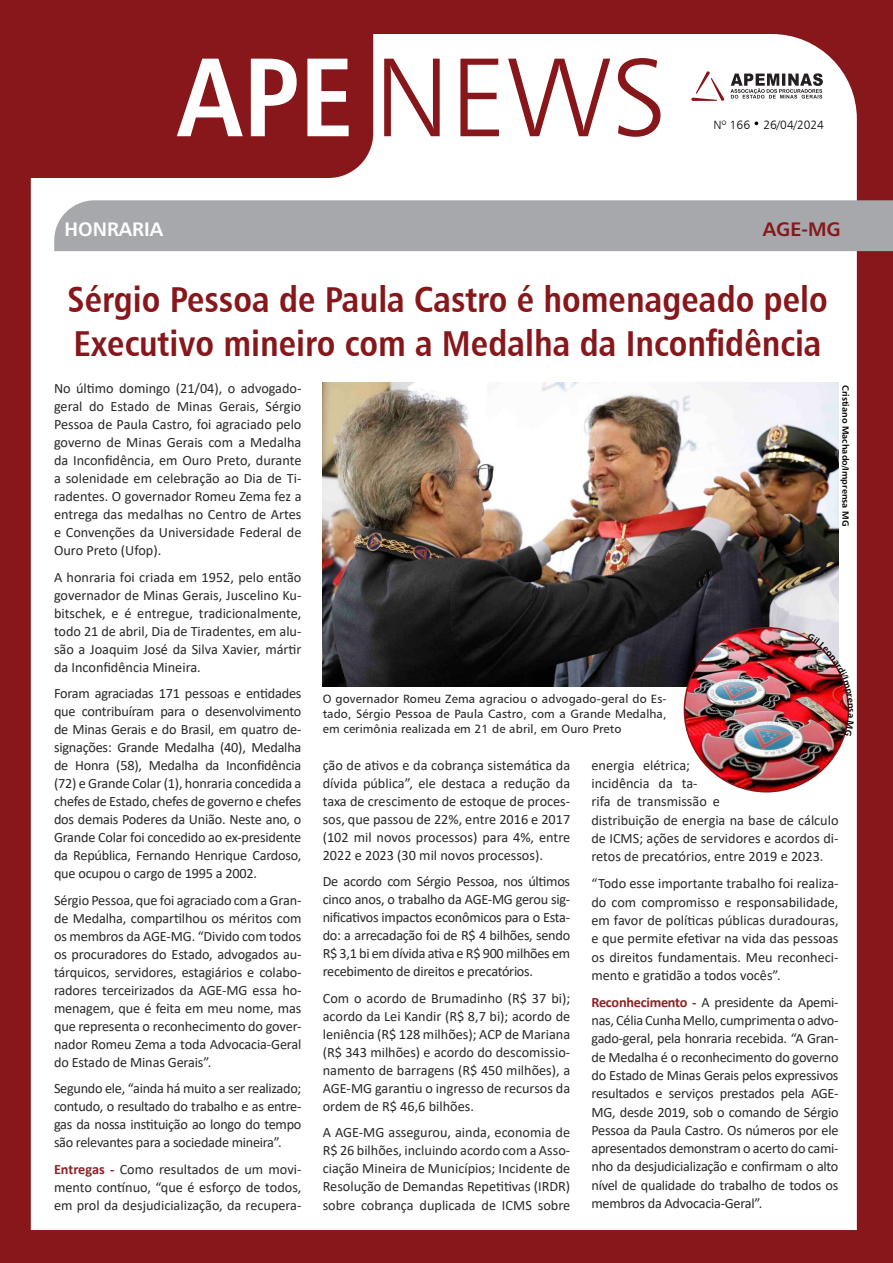
<style>
.page{position:relative;width:893px;height:1263px;background:#87171a}
.page>*{position:absolute;margin:0;border:0;box-sizing:border-box;transform-origin:0 0}
.t1{font:111.75px "Humanist 777 BT Light B";color:#87171a}
.t2{font:36px/43.5px "Humanist 777 BT Bold Condensed B";color:#87171a}
.t3{font:19.5px "Humanist 777 BT Bold B";color:#fff}
.t4{font:19.5px "Humanist 777 BT Bold B";color:#87171a}
.t5{font:14.25px/18px "Calibri";color:#282827;text-align:justify}
.t6{font:12px/15px "Humanist 777 BT Roman B";letter-spacing:.01em;color:#282827;text-align:justify}
.t7{font:12px "Humanist 777 BT Light B";color:#241f21}
.t8{font:12px "Humanist 777 BT Light B";color:#000}
.t9{font:9px "Humanist 777 BT Bold B";color:#000}
.s1{font-family:"Humanist 777 BT Bold Condensed B";color:#fff}
.s2{font-weight:700;color:#8d2225}
</style>
<div class="page">
<div style="left:31px;top:34px;width:826px;height:1196px;background:#fff"></div>
<svg style="left:31px;top:34px;width:342px;height:144px"></svg>
<svg style="left:691px;top:71px;width:33px;height:30px"></svg>
<svg style="left:730px;top:73px;width:93px;height:26px;background:#a9a7a8"></svg>
<div style="left:702px;top:113px;width:132px;height:13px;background:#fff"></div>
<svg style="left:755px;top:121px;width:3px;height:4px"></svg>
<div style="left:54px;top:200px;width:839px;height:51px;background:#a6a8ab"></div>
<img style="left:322px;top:383px;width:517px;height:304px">
<img style="left:684px;top:628px;width:164px;height:164px;border-radius:82px">
<img style="left:807px;top:633px;width:47px;height:103px">
<h1 class="t1" style="left:177px;top:29px;width:491px"><span class="s1">APE</span> NEWS</h1>
<p class="t7" style="left:707px;top:113px;width:118px">N 112 • 03/03/2023</p>
<p class="t8" style="left:713px;top:117px;width:112px">Nº 166 26/04/2024</p>
<h3 class="t3" style="left:64px;top:216px;width:100px">HONRARIA</h3>
<h3 class="t4" style="left:763px;top:216px;width:80px">AGE-MG</h3>
<h2 class="t2" style="left:68px;top:277px;width:762px">Sérgio Pessoa de Paula Castro é homenageado pelo<br>Executivo mineiro com a Medalha da Inconfidência</h2>
<p class="t5" style="left:54px;top:379px;width:249px">No último domingo (21/04), o advogado&shy;geral do Estado de Minas Gerais, Sérgio Pessoa de Paula Castro, foi agraciado pelo governo de Minas Gerais com a Medalha da Inconfidência, em Ouro Preto, durante a solenidade em celebração ao Dia de Ti&shy;radentes. O governador Romeu Zema fez a entrega das medalhas no Centro de Artes e Convenções da Universidade Federal de Ouro Preto (Ufop).</p>
<p class="t5" style="left:54px;top:568px;width:249px">A honraria foi criada em 1952, pelo então governador de Minas Gerais, Juscelino Ku&shy;bitschek, e é entregue, tradicionalmente, todo 21 de abril, Dia de Tiradentes, em alu&shy;são a Joaquim José da Silva Xavier, mártir da Inconfidência Mineira.</p>
<p class="t5" style="left:54px;top:684px;width:249px">Foram agraciadas 171 pessoas e entidades que contribuíram para o desenvolvimento de Minas Gerais e do Brasil, em quatro de&shy;signações: Grande Medalha (40), Medalha de Honra (58), Medalha da Inconfidência (72) e Grande Colar (1), honraria concedida a chefes de Estado, chefes de governo e chefes dos demais Poderes da União. Neste ano, o Grande Colar foi concedido ao ex-presidente da República, Fernando Henrique Cardoso, que ocupou o cargo de 1995 a 2002.</p>
<p class="t5" style="left:54px;top:891px;width:249px">Sérgio Pessoa, que foi agraciado com a Gran&shy;de Medalha, compartilhou os méritos com os membros da AGE-MG. “Divido com todos os procuradores do Estado, advogados au&shy;tárquicos, servidores, estagiários e colabo&shy;radores terceirizados da AGE-MG essa ho&shy;menagem, que é feita em meu nome, mas que representa o reconhecimento do gover&shy;nador Romeu Zema a toda Advocacia-Geral do Estado de Minas Gerais”.</p>
<p class="t5" style="left:54px;top:1079px;width:249px">Segundo ele, “ainda há muito a ser realizado; contudo, o resultado do trabalho e as entre&shy;gas da nossa instituição ao longo do tempo são relevantes para a sociedade mineira”.</p>
<p class="t5" style="left:54px;top:1160px;width:249px"><span class="s2">Entregas -</span> Como resultados de um movi&shy;mento contínuo, “que é esforço de todos, em prol da desjudicialização, da recupera-</p>
<p class="t6" style="left:323px;top:691px;width:345px">O governador Romeu Zema agraciou o advogado-geral do Es&shy;tado, Sérgio Pessoa de Paula Castro, com a Grande Medalha, em cerimônia realizada em 21 de abril, em Ouro Preto</p>
<p class="t9" style="left:851px;top:385px;width:143px;rotate:90deg">Cristiano Machado/Imprensa MG</p>
<p class="t5" style="left:323px;top:755px;width:249px">ção de ativos e da cobrança sistemática da dívida pública”, ele destaca a redução da taxa de crescimento de estoque de proces&shy;sos, que passou de 22%, entre 2016 e 2017 (102 mil novos processos) para 4%, entre 2022 e 2023 (30 mil novos processos).</p>
<p class="t5" style="left:323px;top:872px;width:249px">De acordo com Sérgio Pessoa, nos últimos cinco anos, o trabalho da AGE-MG gerou sig&shy;nificativos impactos econômicos para o Esta&shy;do: a arrecadação foi de R$ 4 bilhões, sendo R$ 3,1 bi em dívida ativa e R$ 900 milhões em recebimento de direitos e precatórios.</p>
<p class="t5" style="left:323px;top:988px;width:249px">Com o acordo de Brumadinho (R$ 37 bi); acordo da Lei Kandir (R$ 8,7 bi); acordo de leniência (R$ 128 milhões); ACP de Mariana (R$ 343 milhões) e acordo do descomissio&shy;namento de barragens (R$ 450 milhões), a AGE-MG garantiu o ingresso de recursos da ordem de R$ 46,6 bilhões.</p>
<p class="t5" style="left:323px;top:1123px;width:249px">A AGE-MG assegurou, ainda, economia de R$ 26 bilhões, incluindo acordo com a Asso&shy;ciação Mineira de Municípios; Incidente de Resolução de Demandas Repetitivas (IRDR) sobre cobrança duplicada de ICMS sobre</p>
<p class="t5" style="left:591px;top:756px;width:249px;text-align:left">energia elétrica;<br>incidência da ta-<br>rifa de transmissão e<br>distribuição de energia na base de cálculo de ICMS; ações de servidores e acordos di&shy;retos de precatórios, entre 2019 e 2023.</p>
<p class="t5" style="left:591px;top:874px;width:249px">“Todo esse importante trabalho foi realiza&shy;do com compromisso e responsabilidade, em favor de políticas públicas duradouras, e que permite efetivar na vida das pessoas os direitos fundamentais. Meu reconheci&shy;mento e gratidão a todos vocês”.</p>
<p class="t5" style="left:591px;top:992px;width:249px"><span class="s2">Reconhecimento -</span> A presidente da Apemi&shy;nas, Célia Cunha Mello, cumprimenta o advo&shy;gado-geral, pela honraria recebida. “A Gran&shy;de Medalha é o reconhecimento do governo do Estado de Minas Gerais pelos expressivos resultados e serviços prestados pela AGE-MG, desde 2019, sob o comando de Sérgio Pessoa da Paula Castro. Os números por ele apresentados demonstram o acerto do cami&shy;nho da desjudicialização e confirmam o alto nível de qualidade do trabalho de todos os membros da Advocacia-Geral”.</p>
</div>
